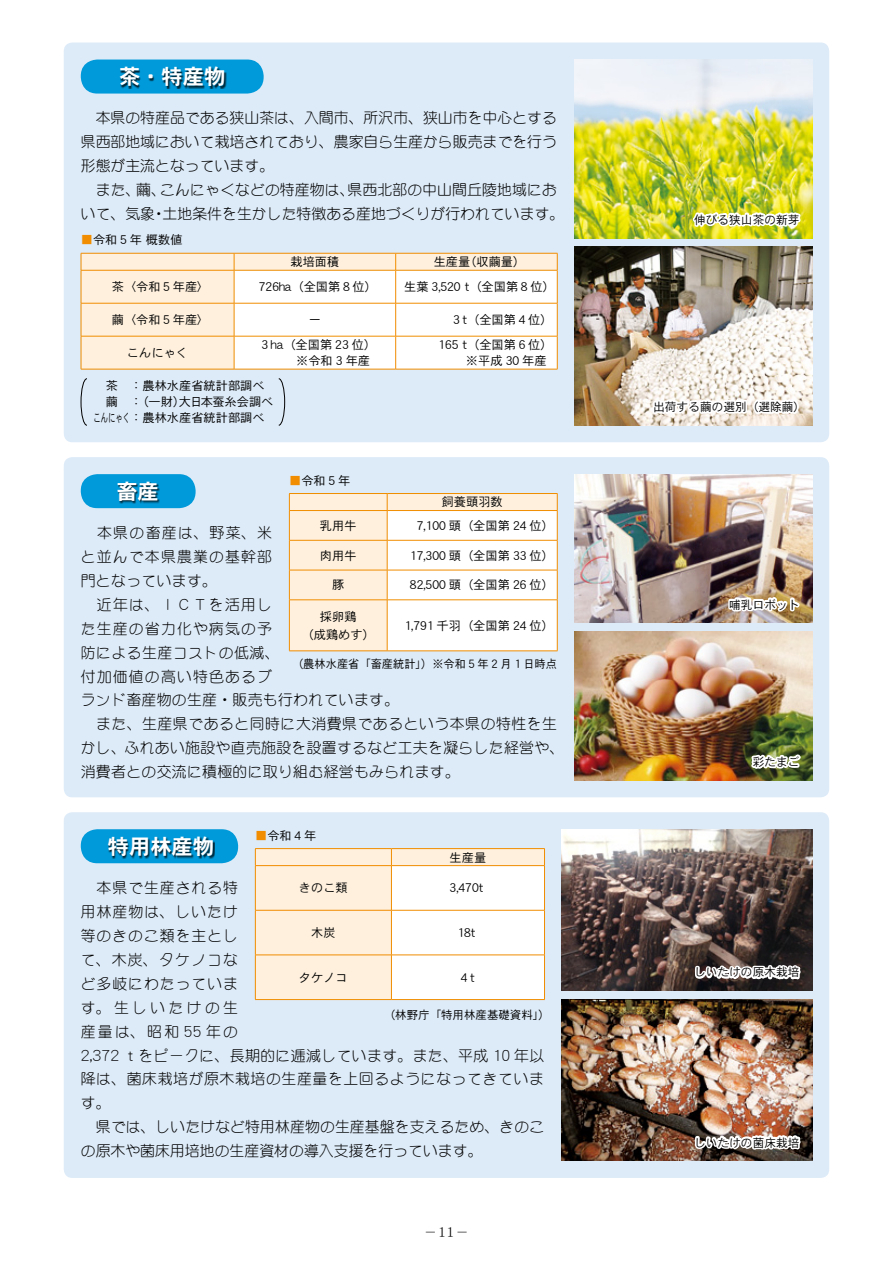
<style>
.page{position:relative;width:893px;height:1263px;background:#fff}
.page>*{position:absolute;margin:0;border:0;box-sizing:border-box;transform-origin:0 0}
.t1{font:21.3px "DFPHS Gothic CID W7";color:#fff}
.t2{font:300 14.85px/23.9px "DFP Maru Gothic CID";letter-spacing:.02em;color:#000;text-align:justify}
.t3{font:300 14.85px/23.9px "DFP Maru Gothic CID";letter-spacing:.04em;color:#000}
.t4{font:300 14.85px/23.9px "DFP Maru Gothic CID";color:#000}
.t5{font:300 14.85px/23.9px "DFP Maru Gothic CID";letter-spacing:.08em;color:#000}
.t6{font:13.5px "DFPHS Mincho CID W3";color:#000}
.t7{font:12.15px "DFPHS Gothic CID W3";color:#000}
.t8{font:12.15px "DFPHS Gothic CID W3";color:#000;scale:.6 1}
.t9{font:11.7px "DFPHS Gothic CID W3";color:#000}
.t10{font:11.7px "DFPHS Gothic CID W3";color:#000;scale:.96 1}
.s1{color:#f18d00}
</style>
<div class="page">
<div style="left:64px;top:812px;width:765px;height:366px;background:#ddebf8;border-radius:9px"></div>
<img style="left:561px;top:999px;width:251px;height:162px">
<div style="left:64px;top:457px;width:765px;height:340px;background:#ddebf8;border-radius:9px"></div>
<div style="left:64px;top:43px;width:765px;height:399px;background:#ddebf8;border-radius:9px"></div>
<img style="left:574px;top:60px;width:238px;height:178px">
<img style="left:574px;top:247px;width:238px;height:178px">
<div style="left:81px;top:60px;width:183px;height:34px;background:#0099d9;border-radius:16px"></div>
<div style="left:120px;top:67px;width:107px;height:22px;background:#000;opacity:.75"></div>
<div style="left:82px;top:254px;width:152px;height:115px;background:#fef0dd"></div>
<hr style="left:81px;top:253px;width:153px;height:1px;background:#f18d00">
<svg style="left:81px;top:253px;width:1px;height:17px"></svg>
<hr style="left:234px;top:369px;width:162px;height:1px;background:#f18d00">
<svg style="left:234px;top:253px;width:324px;height:116px;background:#fef8f1"></svg>
<hr style="left:396px;top:270px;width:161px;height:1px;background:#f18d00">
<hr style="left:396px;top:303px;width:161px;height:1px;background:#f18d00">
<hr style="left:396px;top:336px;width:161px;height:1px;background:#f18d00">
<hr style="left:396px;top:369px;width:161px;height:1px;background:#f18d00">
<hr style="left:81px;top:270px;width:153px;height:1px;background:#f18d00">
<hr style="left:81px;top:270px;width:1px;height:33px;background:#f18d00">
<hr style="left:234px;top:270px;width:1px;height:33px;background:#f18d00">
<hr style="left:81px;top:303px;width:153px;height:1px;background:#f18d00">
<hr style="left:81px;top:303px;width:1px;height:33px;background:#f18d00">
<hr style="left:234px;top:303px;width:1px;height:33px;background:#f18d00">
<hr style="left:81px;top:336px;width:153px;height:1px;background:#f18d00">
<hr style="left:81px;top:336px;width:1px;height:33px;background:#f18d00">
<hr style="left:234px;top:336px;width:1px;height:33px;background:#f18d00">
<hr style="left:81px;top:369px;width:153px;height:1px;background:#f18d00">
<svg style="left:81px;top:378px;width:6px;height:48px"></svg>
<svg style="left:278px;top:378px;width:7px;height:48px"></svg>
<div style="left:81px;top:474px;width:115px;height:34px;background:#0099d9;border-radius:17px"></div>
<div style="left:118px;top:482px;width:42px;height:21px;background:#000;opacity:.75"></div>
<hr style="left:387px;top:651px;width:170px;height:1px;background:#f18d00">
<svg style="left:289px;top:493px;width:269px;height:158px;background:#fdf4e7"></svg>
<hr style="left:289px;top:540px;width:98px;height:1px;background:#f18d00">
<hr style="left:289px;top:540px;width:1px;height:30px;background:#f18d00">
<hr style="left:387px;top:540px;width:1px;height:30px;background:#f18d00">
<hr style="left:289px;top:570px;width:98px;height:1px;background:#f18d00">
<hr style="left:289px;top:570px;width:1px;height:30px;background:#f18d00">
<hr style="left:387px;top:570px;width:1px;height:30px;background:#f18d00">
<hr style="left:289px;top:599px;width:98px;height:1px;background:#f18d00">
<hr style="left:289px;top:600px;width:1px;height:51px;background:#f18d00">
<hr style="left:387px;top:600px;width:1px;height:51px;background:#f18d00">
<hr style="left:289px;top:651px;width:98px;height:1px;background:#f18d00">
<hr style="left:391px;top:999px;width:154px;height:1px;background:#f18d00">
<svg style="left:255px;top:848px;width:290px;height:151px;background:#fef4e7"></svg>
<hr style="left:255px;top:865px;width:136px;height:1px;background:#f18d00">
<hr style="left:255px;top:866px;width:1px;height:44px;background:#f18d00">
<hr style="left:391px;top:866px;width:1px;height:44px;background:#f18d00">
<hr style="left:255px;top:910px;width:136px;height:1px;background:#f18d00">
<hr style="left:255px;top:910px;width:1px;height:45px;background:#f18d00">
<hr style="left:391px;top:910px;width:1px;height:45px;background:#f18d00">
<hr style="left:255px;top:955px;width:136px;height:1px;background:#f18d00">
<hr style="left:255px;top:955px;width:1px;height:44px;background:#f18d00">
<hr style="left:391px;top:955px;width:1px;height:44px;background:#f18d00">
<hr style="left:255px;top:999px;width:136px;height:1px;background:#f18d00">
<div style="left:81px;top:829px;width:157px;height:34px;background:#0099d9;border-radius:16px"></div>
<div style="left:108px;top:837px;width:107px;height:21px;background:#000;opacity:.75"></div>
<img style="left:574px;top:474px;width:238px;height:149px">
<img style="left:561px;top:829px;width:251px;height:162px">
<img style="left:574px;top:631px;width:238px;height:149px">
<svg style="left:746px;top:751px;width:58px;height:21px"></svg>
<img style="left:693px;top:1128px;width:110px;height:26px">
<svg style="left:693px;top:954px;width:110px;height:30px;background:#7c7574"></svg>
<svg style="left:651px;top:395px;width:150px;height:25px;background:#f5f0eb"></svg>
<img style="left:690px;top:193px;width:114px;height:40px">
<svg style="left:726px;top:594px;width:77px;height:20px;background:#d7c6ae"></svg>
<p class="t1" style="left:119px;top:65px;width:108px">茶・特産物</p>
<p class="t2" style="left:81px;top:106px;width:478px">　本県の特産品である狭山茶は、入間市、所沢市、狭山市を中心とする県西部地域において栽培されており、農家自ら生産から販売までを行う形態が主流となっています。</p>
<p class="t4" style="left:81px;top:178px;width:485px">　また、繭、こんにゃくなどの特産物は、県西北部の中山間丘陵地域において、気象・土地条件を生かした特徴ある産地づくりが行われています。</p>
<p class="t7" style="left:81px;top:233px;width:103px"><span class="s1">■</span>令和５年 概数値</p>
<p class="t7" style="left:290px;top:255px;width:50px">栽培面積</p>
<p class="t7" style="left:434px;top:255px;width:93px">生産量（収繭量）</p>
<p class="t7" style="left:112px;top:280px;width:99px">茶〈令和５年産〉</p>
<p class="t7" style="left:259px;top:280px;width:120px">726ha（全国第８位）</p>
<p class="t7" style="left:404px;top:280px;width:152px">生葉 3,520 t（全国第８位）</p>
<p class="t7" style="left:112px;top:313px;width:99px">繭〈令和５年産〉</p>
<p class="t7" style="left:309px;top:313px;width:14px">ー</p>
<p class="t7" style="left:450px;top:313px;width:104px">３t（全国第４位）</p>
<p class="t7" style="left:127px;top:346px;width:63px">こんにゃく</p>
<p class="t7" style="left:259px;top:338px;width:119px">３ha（全国第 23 位）</p>
<p class="t7" style="left:296px;top:354px;width:75px">※令和 3 年産</p>
<p class="t7" style="left:438px;top:338px;width:116px">165 t（全国第６位）</p>
<p class="t7" style="left:466px;top:354px;width:82px">※平成 30 年産</p>
<p class="t7" style="left:94px;top:379px;width:173px">　茶　：農林水産省統計部調べ</p>
<p class="t7" style="left:94px;top:395px;width:181px">　繭　：（一財）大日本蚕糸会調べ</p>
<p class="t8" style="left:94px;top:411px;width:287px">こんにゃく：農林水産省統計部調べ</p>
<p class="t1" style="left:116px;top:480px;width:44px">畜産</p>
<p class="t7" style="left:289px;top:474px;width:63px"><span class="s1">■</span>令和５年</p>
<p class="t7" style="left:442px;top:495px;width:63px">飼養頭羽数</p>
<p class="t7" style="left:320px;top:519px;width:38px">乳用牛</p>
<p class="t7" style="left:417px;top:519px;width:139px">7,100 頭（全国第 24 位）</p>
<p class="t7" style="left:320px;top:549px;width:38px">肉用牛</p>
<p class="t7" style="left:410px;top:549px;width:146px">17,300 頭（全国第 33 位）</p>
<p class="t7" style="left:332px;top:578px;width:14px">豚</p>
<p class="t7" style="left:410px;top:578px;width:146px">82,500 頭（全国第 26 位）</p>
<p class="t7" style="left:320px;top:610px;width:38px">採卵鶏</p>
<p class="t7" style="left:302px;top:628px;width:75px">（成鶏めす）</p>
<p class="t2" style="left:81px;top:520px;width:193px">　本県の畜産は、野菜、米と並んで本県農業の基幹部門となっています。</p>
<p class="t5" style="left:81px;top:592px;width:320px">　近年は、ＩＣＴを活用し<br>た生産の省力化や病気の予<br>防による生産コストの低減、<br>付加価値の高い特色あるブ<br>ランド畜産物の生産・販売も行われています。</p>
<p class="t2" style="left:81px;top:712px;width:485px;text-align:left">　また、生産県であると同時に大消費県であるという本県の特性を生かし、ふれあい施設や直売施設を設置するなど工夫を凝らした経営や、消費者との交流に積極的に取り組む経営もみられます。</p>
<p class="t7" style="left:404px;top:619px;width:151px">1,791 千羽（全国第 24 位）</p>
<p class="t10" style="left:292px;top:658px;width:277px">（農林水産省「畜産統計」）※令和５年 2 月 1 日時点</p>
<p class="t1" style="left:108px;top:835px;width:108px">特用林産物</p>
<p class="t7" style="left:255px;top:829px;width:63px"><span class="s1">■</span>令和４年</p>
<p class="t7" style="left:450px;top:851px;width:38px">生産量</p>
<p class="t3" style="left:81px;top:875px;width:465px">　本県で生産される特<br>用林産物は、しいたけ<br>等のきのこ類を主とし<br>て、木炭、タケノコな<br>ど多岐にわたっていま<br>す。生しいたけの生<br>産量は、昭和 55 年の<br>2,372 ｔをピークに、長期的に逓減しています。また、平成 10 年以降は、菌床栽培が原木栽培の生産量を上回るようになってきています。</p>
<p class="t4" style="left:81px;top:1115px;width:465px">　県では、しいたけなど特用林産物の生産基盤を支えるため、きのこの原木や菌床用培地の生産資材の導入支援を行っています。</p>
<p class="t7" style="left:299px;top:881px;width:50px">きのこ類</p>
<p class="t7" style="left:450px;top:881px;width:35px">3,470t</p>
<p class="t7" style="left:311px;top:926px;width:26px">木炭</p>
<p class="t7" style="left:457px;top:926px;width:20px">18t</p>
<p class="t7" style="left:299px;top:971px;width:50px">タケノコ</p>
<p class="t7" style="left:458px;top:971px;width:18px">４t</p>
<p class="t9" style="left:384px;top:1008px;width:168px">（林野庁「特用林産基礎資料」）</p>
<p class="t6" style="left:438px;top:1225px;width:18px">11</p>
<p class="t6" style="left:424px;top:1225px;width:46px">−　 −</p>
<p class="t9" style="left:694px;top:213px;width:107px">伸びる狭山茶の新芽</p>
<p class="t9" style="left:653px;top:400px;width:154px">出荷する繭の選別（選除繭）</p>
<p class="t9" style="left:729px;top:598px;width:72px">哺乳ロボット</p>
<p class="t9" style="left:753px;top:755px;width:48px">彩たまご</p>
<p class="t9" style="left:694px;top:966px;width:107px">しいたけの原木栽培</p>
<p class="t9" style="left:694px;top:1136px;width:107px">しいたけの菌床栽培</p>
</div>
